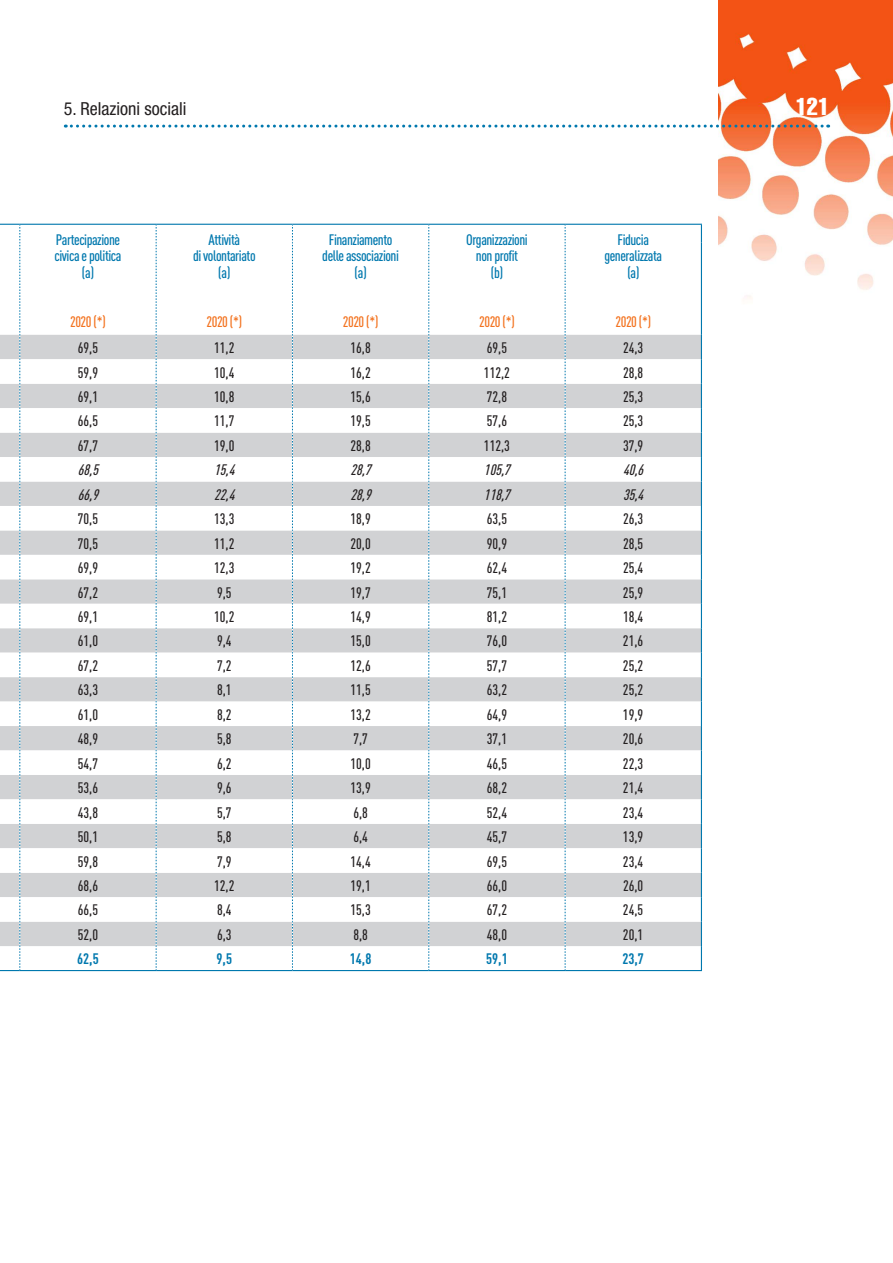
<style>
.page{position:relative;width:893px;height:1263px;background:#fff}
.page>*{position:absolute;margin:0;border:0;box-sizing:border-box;transform-origin:0 0}
.t1{font:24px "Helvetica LT Std Comp";color:#fff}
.t2{font:condensed 18px "Helvetica Neue LT Std";color:#231f20}
.t3{font:500 15px "DIN Cond";color:#231f20}
.t4{font:500 15px/16.5px "DIN Cond";letter-spacing:-.03em;color:#0078ae;text-align:center}
.t5{font:italic 500 15px "DIN Cond";color:#231f20}
.t6{font:500 15px "DIN Cond";letter-spacing:-.03em;color:#f37320}
.t7{font:700 15px "DIN Cond";color:#0078ae}
</style>
<div class="page">
<img style="left:719px;top:0;width:174px;height:299px">
<svg style="left:65px;top:125px;width:764px;height:3px"></svg>
<svg style="left:155px;top:225px;width:546px;height:110px"></svg>
<div style="left:21px;top:335px;width:680px;height:611px;background:#d1d2d4"></div>
<svg style="left:21px;top:359px;width:680px;height:563px"></svg>
<svg style="left:156px;top:225px;width:1px;height:745px"></svg>
<svg style="left:292px;top:225px;width:1px;height:745px"></svg>
<svg style="left:429px;top:225px;width:1px;height:745px"></svg>
<svg style="left:565px;top:225px;width:1px;height:745px"></svg>
<hr style="left:20px;top:224px;width:136px;height:1px;background:#0078ae">
<hr style="left:156px;top:224px;width:136px;height:1px;background:#0078ae">
<hr style="left:292px;top:224px;width:137px;height:1px;background:#0078ae">
<hr style="left:429px;top:224px;width:136px;height:1px;background:#0078ae">
<hr style="left:565px;top:224px;width:137px;height:1px;background:#0078ae">
<svg style="left:701px;top:225px;width:1px;height:18px"></svg>
<hr style="left:701px;top:243px;width:1px;height:92px;background:#0078ae">
<svg style="left:701px;top:335px;width:1px;height:635px"></svg>
<svg style="left:0;top:224px;width:21px;height:747px"></svg>
<hr style="left:20px;top:970px;width:136px;height:1px;background:#0078ae">
<hr style="left:156px;top:970px;width:136px;height:1px;background:#0078ae">
<hr style="left:292px;top:970px;width:137px;height:1px;background:#0078ae">
<hr style="left:429px;top:970px;width:136px;height:1px;background:#0078ae">
<hr style="left:565px;top:970px;width:137px;height:1px;background:#0078ae">
<p class="t2" style="left:64px;top:98px;width:124px">5. Relazioni sociali</p>
<h1 class="t1" style="left:796px;top:91px;width:35px">121</h1>
<p class="t4" style="left:54px;top:231px;width:69px">Partecipazione civica e politica (a)</p>
<p class="t6" style="left:70px;top:313px;width:37px">2020 (*)</p>
<p class="t4" style="left:193px;top:231px;width:64px">Attività<br>di volontariato (a)</p>
<p class="t6" style="left:206px;top:313px;width:37px">2020 (*)</p>
<p class="t4" style="left:322px;top:231px;width:78px">Finanziamento delle associazioni (a)</p>
<p class="t6" style="left:343px;top:313px;width:37px">2020 (*)</p>
<p class="t4" style="left:466px;top:231px;width:63px">Organizzazioni non profit<br>(b)</p>
<p class="t6" style="left:479px;top:313px;width:37px">2020 (*)</p>
<p class="t4" style="left:604px;top:231px;width:59px">Fiducia generalizzata (a)</p>
<p class="t6" style="left:615px;top:313px;width:37px">2020 (*)</p>
<p class="t3" style="left:78px;top:339px;width:22px">69,5</p>
<p class="t3" style="left:214px;top:339px;width:22px">11,2</p>
<p class="t3" style="left:350px;top:339px;width:22px">16,8</p>
<p class="t3" style="left:487px;top:339px;width:22px">69,5</p>
<p class="t3" style="left:623px;top:339px;width:22px">24,3</p>
<p class="t3" style="left:78px;top:363px;width:22px">59,9</p>
<p class="t3" style="left:214px;top:363px;width:22px">10,4</p>
<p class="t3" style="left:350px;top:363px;width:22px">16,2</p>
<p class="t3" style="left:484px;top:363px;width:27px">112,2</p>
<p class="t3" style="left:623px;top:363px;width:22px">28,8</p>
<p class="t3" style="left:78px;top:388px;width:22px">69,1</p>
<p class="t3" style="left:214px;top:388px;width:22px">10,8</p>
<p class="t3" style="left:350px;top:388px;width:22px">15,6</p>
<p class="t3" style="left:487px;top:388px;width:22px">72,8</p>
<p class="t3" style="left:623px;top:388px;width:22px">25,3</p>
<p class="t3" style="left:78px;top:412px;width:22px">66,5</p>
<p class="t3" style="left:214px;top:412px;width:22px">11,7</p>
<p class="t3" style="left:350px;top:412px;width:22px">19,5</p>
<p class="t3" style="left:487px;top:412px;width:22px">57,6</p>
<p class="t3" style="left:623px;top:412px;width:22px">25,3</p>
<p class="t3" style="left:78px;top:437px;width:22px">67,7</p>
<p class="t3" style="left:214px;top:437px;width:22px">19,0</p>
<p class="t3" style="left:350px;top:437px;width:22px">28,8</p>
<p class="t3" style="left:484px;top:437px;width:27px">112,3</p>
<p class="t3" style="left:623px;top:437px;width:22px">37,9</p>
<p class="t5" style="left:78px;top:461px;width:26px">68,5</p>
<p class="t5" style="left:214px;top:461px;width:26px">15,4</p>
<p class="t5" style="left:350px;top:461px;width:26px">28,7</p>
<p class="t5" style="left:484px;top:461px;width:31px">105,7</p>
<p class="t5" style="left:623px;top:461px;width:26px">40,6</p>
<p class="t5" style="left:78px;top:485px;width:26px">66,9</p>
<p class="t5" style="left:214px;top:485px;width:26px">22,4</p>
<p class="t5" style="left:350px;top:485px;width:26px">28,9</p>
<p class="t5" style="left:484px;top:485px;width:31px">118,7</p>
<p class="t5" style="left:623px;top:485px;width:26px">35,4</p>
<p class="t3" style="left:78px;top:510px;width:22px">70,5</p>
<p class="t3" style="left:214px;top:510px;width:22px">13,3</p>
<p class="t3" style="left:350px;top:510px;width:22px">18,9</p>
<p class="t3" style="left:487px;top:510px;width:22px">63,5</p>
<p class="t3" style="left:623px;top:510px;width:22px">26,3</p>
<p class="t3" style="left:78px;top:534px;width:22px">70,5</p>
<p class="t3" style="left:214px;top:534px;width:22px">11,2</p>
<p class="t3" style="left:350px;top:534px;width:22px">20,0</p>
<p class="t3" style="left:487px;top:534px;width:22px">90,9</p>
<p class="t3" style="left:623px;top:534px;width:22px">28,5</p>
<p class="t3" style="left:78px;top:559px;width:22px">69,9</p>
<p class="t3" style="left:214px;top:559px;width:22px">12,3</p>
<p class="t3" style="left:350px;top:559px;width:22px">19,2</p>
<p class="t3" style="left:487px;top:559px;width:22px">62,4</p>
<p class="t3" style="left:623px;top:559px;width:22px">25,4</p>
<p class="t3" style="left:78px;top:583px;width:22px">67,2</p>
<p class="t3" style="left:217px;top:583px;width:16px">9,5</p>
<p class="t3" style="left:350px;top:583px;width:22px">19,7</p>
<p class="t3" style="left:487px;top:583px;width:22px">75,1</p>
<p class="t3" style="left:623px;top:583px;width:22px">25,9</p>
<p class="t3" style="left:78px;top:608px;width:22px">69,1</p>
<p class="t3" style="left:214px;top:608px;width:22px">10,2</p>
<p class="t3" style="left:350px;top:608px;width:22px">14,9</p>
<p class="t3" style="left:487px;top:608px;width:22px">81,2</p>
<p class="t3" style="left:623px;top:608px;width:22px">18,4</p>
<p class="t3" style="left:78px;top:632px;width:22px">61,0</p>
<p class="t3" style="left:217px;top:632px;width:16px">9,4</p>
<p class="t3" style="left:350px;top:632px;width:22px">15,0</p>
<p class="t3" style="left:487px;top:632px;width:22px">76,0</p>
<p class="t3" style="left:623px;top:632px;width:22px">21,6</p>
<p class="t3" style="left:78px;top:657px;width:22px">67,2</p>
<p class="t3" style="left:217px;top:657px;width:16px">7,2</p>
<p class="t3" style="left:350px;top:657px;width:22px">12,6</p>
<p class="t3" style="left:487px;top:657px;width:22px">57,7</p>
<p class="t3" style="left:623px;top:657px;width:22px">25,2</p>
<p class="t3" style="left:78px;top:681px;width:22px">63,3</p>
<p class="t3" style="left:217px;top:681px;width:16px">8,1</p>
<p class="t3" style="left:350px;top:681px;width:22px">11,5</p>
<p class="t3" style="left:487px;top:681px;width:22px">63,2</p>
<p class="t3" style="left:623px;top:681px;width:22px">25,2</p>
<p class="t3" style="left:78px;top:706px;width:22px">61,0</p>
<p class="t3" style="left:217px;top:706px;width:16px">8,2</p>
<p class="t3" style="left:350px;top:706px;width:22px">13,2</p>
<p class="t3" style="left:487px;top:706px;width:22px">64,9</p>
<p class="t3" style="left:623px;top:706px;width:22px">19,9</p>
<p class="t3" style="left:78px;top:730px;width:22px">48,9</p>
<p class="t3" style="left:217px;top:730px;width:16px">5,8</p>
<p class="t3" style="left:353px;top:730px;width:16px">7,7</p>
<p class="t3" style="left:487px;top:730px;width:22px">37,1</p>
<p class="t3" style="left:623px;top:730px;width:22px">20,6</p>
<p class="t3" style="left:78px;top:754px;width:22px">54,7</p>
<p class="t3" style="left:217px;top:754px;width:16px">6,2</p>
<p class="t3" style="left:350px;top:754px;width:22px">10,0</p>
<p class="t3" style="left:487px;top:754px;width:22px">46,5</p>
<p class="t3" style="left:623px;top:754px;width:22px">22,3</p>
<p class="t3" style="left:78px;top:779px;width:22px">53,6</p>
<p class="t3" style="left:217px;top:779px;width:16px">9,6</p>
<p class="t3" style="left:350px;top:779px;width:22px">13,9</p>
<p class="t3" style="left:487px;top:779px;width:22px">68,2</p>
<p class="t3" style="left:623px;top:779px;width:22px">21,4</p>
<p class="t3" style="left:78px;top:803px;width:22px">43,8</p>
<p class="t3" style="left:217px;top:803px;width:16px">5,7</p>
<p class="t3" style="left:353px;top:803px;width:16px">6,8</p>
<p class="t3" style="left:487px;top:803px;width:22px">52,4</p>
<p class="t3" style="left:623px;top:803px;width:22px">23,4</p>
<p class="t3" style="left:78px;top:828px;width:22px">50,1</p>
<p class="t3" style="left:217px;top:828px;width:16px">5,8</p>
<p class="t3" style="left:353px;top:828px;width:16px">6,4</p>
<p class="t3" style="left:487px;top:828px;width:22px">45,7</p>
<p class="t3" style="left:623px;top:828px;width:22px">13,9</p>
<p class="t3" style="left:78px;top:852px;width:22px">59,8</p>
<p class="t3" style="left:217px;top:852px;width:16px">7,9</p>
<p class="t3" style="left:350px;top:852px;width:22px">14,4</p>
<p class="t3" style="left:487px;top:852px;width:22px">69,5</p>
<p class="t3" style="left:623px;top:852px;width:22px">23,4</p>
<p class="t3" style="left:78px;top:877px;width:22px">68,6</p>
<p class="t3" style="left:214px;top:877px;width:22px">12,2</p>
<p class="t3" style="left:350px;top:877px;width:22px">19,1</p>
<p class="t3" style="left:487px;top:877px;width:22px">66,0</p>
<p class="t3" style="left:623px;top:877px;width:22px">26,0</p>
<p class="t3" style="left:78px;top:901px;width:22px">66,5</p>
<p class="t3" style="left:217px;top:901px;width:16px">8,4</p>
<p class="t3" style="left:350px;top:901px;width:22px">15,3</p>
<p class="t3" style="left:487px;top:901px;width:22px">67,2</p>
<p class="t3" style="left:623px;top:901px;width:22px">24,5</p>
<p class="t3" style="left:78px;top:926px;width:22px">52,0</p>
<p class="t3" style="left:217px;top:926px;width:16px">6,3</p>
<p class="t3" style="left:353px;top:926px;width:16px">8,8</p>
<p class="t3" style="left:487px;top:926px;width:22px">48,0</p>
<p class="t3" style="left:623px;top:926px;width:22px">20,1</p>
<p class="t7" style="left:77px;top:950px;width:23px">62,5</p>
<p class="t7" style="left:217px;top:950px;width:17px">9,5</p>
<p class="t7" style="left:350px;top:950px;width:23px">14,8</p>
<p class="t7" style="left:486px;top:950px;width:23px">59,1</p>
<p class="t7" style="left:622px;top:950px;width:23px">23,7</p>
</div>
